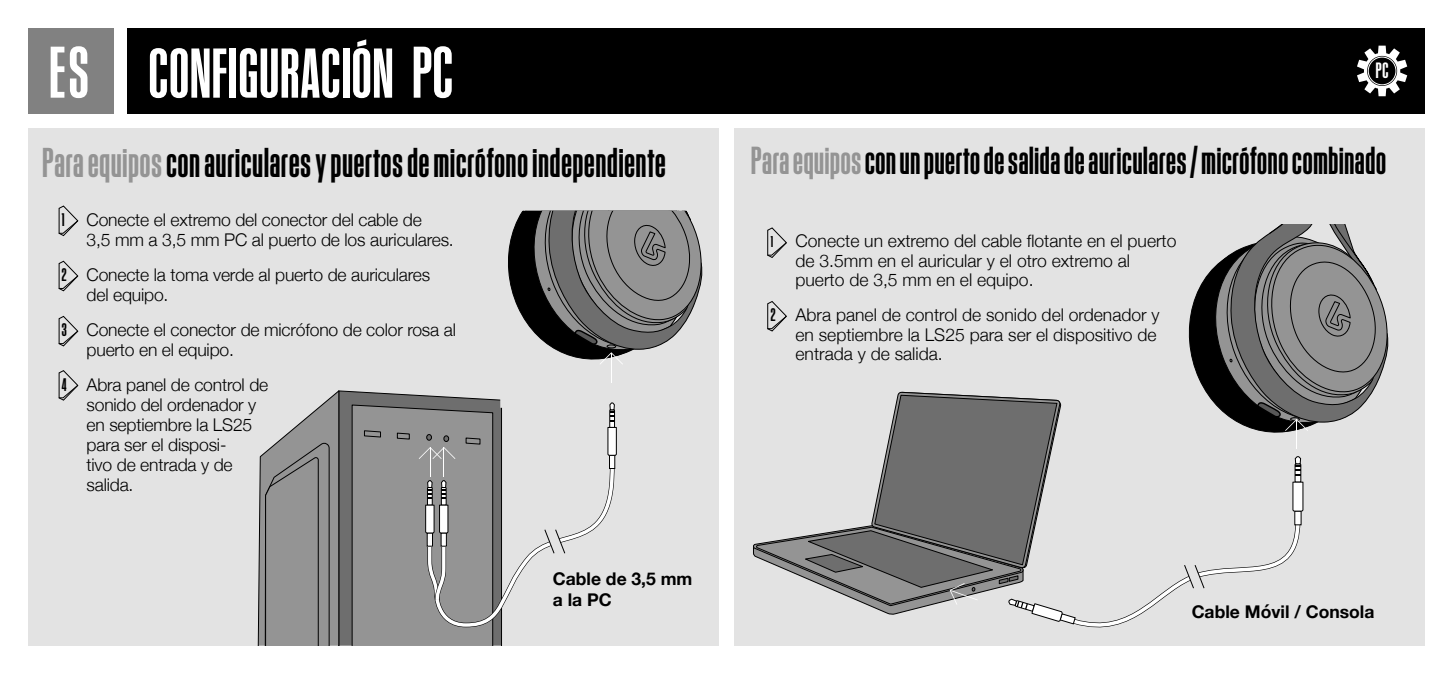
<style>
.page{position:relative;width:1453px;height:674px;background:#fff}
.page>*{position:absolute;margin:0;border:0;box-sizing:border-box;transform-origin:0 0}
.t1{font:500 67.5px "Kommissar X Cond";letter-spacing:.025em;color:#fff}
.t2{font:500 40px "Kommissar X Cond";letter-spacing:.025em;color:#000}
.t3{font:500 37.5px "Kommissar X Cond";letter-spacing:.02em;color:#000}
.t4{font:500 21.25px "Kommissar X Cond";color:#fff}
.t5{font:300 17.5px/20px "Helvetica Neue";letter-spacing:-.01em;color:#000}
.t6{font:700 17.5px/21px "Helvetica Neue";color:#000}
.t7{font:500 17.5px "Kommissar X Cond";color:#000}
.t8{font:500 15px "Kommissar X Cond";color:#000}
.s1{font-size:70px}
.s2{color:#949494}
.s3{font-family:"Kommissar X Cond";font-weight:500}
</style>
<div class="page">
<div style="left:28px;top:128px;width:691px;height:517px;background:#e3e3e3"></div>
<div style="left:734px;top:128px;width:690px;height:517px;background:#e3e3e3"></div>
<div style="left:128px;top:28px;width:1296px;height:85px;background:#000"></div>
<div style="left:28px;top:28px;width:85px;height:85px;background:#818181"></div>
<svg style="left:1357px;top:46px;width:50px;height:50px"></svg>
<svg style="left:1367px;top:56px;width:30px;height:30px"></svg>
<div style="left:1368px;top:57px;width:28px;height:28px;border:1px solid #fff;border-radius:50%"></div>
<svg style="left:58px;top:370px;width:21px;height:30px"></svg>
<svg style="left:753px;top:225px;width:636px;height:403px"></svg>
<svg style="left:58px;top:205px;width:21px;height:31px"></svg>
<svg style="left:58px;top:260px;width:21px;height:31px"></svg>
<svg style="left:58px;top:315px;width:21px;height:31px"></svg>
<svg style="left:339px;top:390px;width:160px;height:255px;background:#777"></svg>
<svg style="left:257px;top:390px;width:82px;height:255px;background:#979797"></svg>
<svg style="left:508px;top:211px;width:195px;height:153px"></svg>
<hr style="left:611px;top:352px;width:1px;height:30px;background:#fff">
<svg style="left:352px;top:402px;width:265px;height:243px"></svg>
<h1 class="t1" style="left:50px;top:29px;width:405px"><span class="s1">ES</span> CONFIGURACIÓN <span class="s1">PC</span></h1>
<h2 class="t2" style="left:43px;top:136px;width:624px"><span class="s2">Para equipos</span> con auriculares y puertos de micrófono independiente</h2>
<p class="t7" style="left:62px;top:208px;width:4px">1</p>
<p class="t5" style="left:87px;top:209px;width:369px">Conecte el extremo del conector del cable de<br>3,5 mm a 3,5 mm PC al puerto de los auriculares.</p>
<p class="t5" style="left:87px;top:263px;width:345px;text-indent:-25px"><span class="s3">2</span> Conecte la toma verde al puerto de auriculares del equipo.</p>
<p class="t5" style="left:87px;top:318px;width:371px;text-indent:-25px"><span class="s3">3</span> Conecte el conector de micrófono de color rosa al puerto en el equipo.</p>
<p class="t5" style="left:87px;top:373px;width:183px;text-indent:-25px"><span class="s3">4</span> Abra panel de control de sonido del ordenador y en septiembre la LS25 para ser el disposi-<br>tivo de entrada y de salida.</p>
<p class="t6" style="left:553px;top:568px;width:141px">Cable de 3,5 mm a la PC</p>
<p class="t4" style="left:1376px;top:57px;width:14px">PC</p>
<h3 class="t3" style="left:751px;top:136px;width:636px"><span class="s2">Para equipos</span> con un puerto de salida de auriculares / micrófono combinado</h3>
<p class="t8" style="left:771px;top:232px;width:4px">1</p>
<p class="t5" style="left:795px;top:230px;width:382px">Conecte un extremo del cable flotante en el puerto de 3.5mm en el auricular y el otro extremo al puerto de 3,5 mm en el equipo.</p>
<p class="t5" style="left:795px;top:304px;width:366px;text-indent:-25px"><span class="s3">2</span> Abra panel de control de sonido del ordenador y en septiembre la LS25 para ser el dispositivo de entrada y de salida.</p>
<p class="t6" style="left:1191px;top:601px;width:184px">Cable Móvil / Consola</p>
</div>
